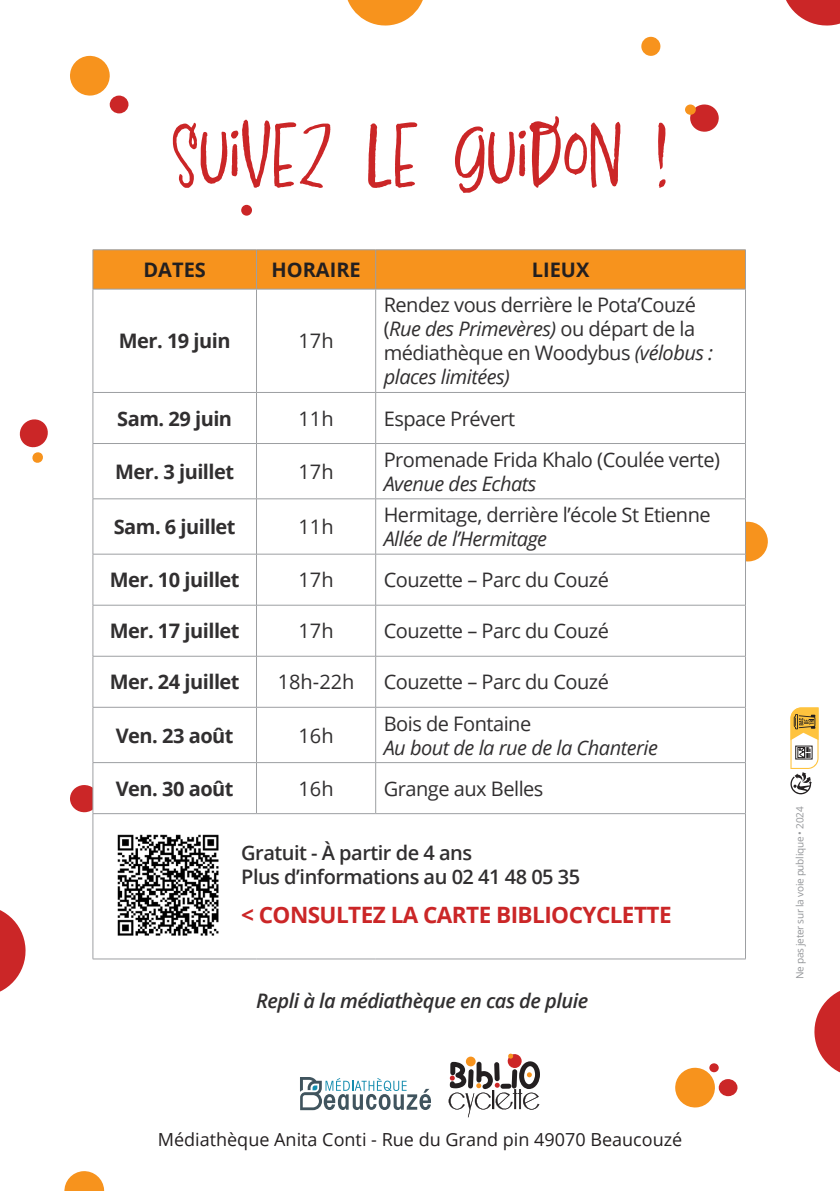
<style>
.page{position:relative;width:840px;height:1191px;background:#fff}
.page>*{position:absolute;margin:0;border:0;box-sizing:border-box;transform-origin:0 0}
.t1{font:104.8px "Hey Eloise";letter-spacing:-.025em;color:#cb2627}
.t2{font:700 22.6px "Open Sans";letter-spacing:-.025em;color:#cb2627}
.t3{font:20px/24px "Open Sans";letter-spacing:-.025em;color:#312f30}
.t4{font:700 20px "Open Sans";letter-spacing:-.025em;color:#312f30}
.t5{font:600 20px/24px "Open Sans";letter-spacing:-.025em;color:#312f30}
.t6{font:italic 20px/24px "Open Sans";letter-spacing:-.025em;color:#312f30}
.t7{font:italic 600 20px "Open Sans";letter-spacing:-.025em;color:#312f30}
.t8{font:700 20px "Open Sans";color:#231f20}
.t9{font:18px "Open Sans";color:#231f20}
.t10{font:10px "Open Sans";letter-spacing:-.025em;color:#939598}
.s1{font-style:italic}
.s2{font-style:normal}
</style>
<div class="page">
<svg style="left:745px;top:521px;width:23px;height:41px"></svg>
<div style="left:640px;top:37px;width:20px;height:19px;background:#f7931d;border-radius:50%"></div>
<div style="left:689px;top:104px;width:29px;height:28px;background:#cb2627;border-radius:50%"></div>
<div style="left:69px;top:784px;width:30px;height:28px;background:#cb2627;border-radius:50%"></div>
<div style="left:93px;top:250px;width:651px;height:39px;background:#f7931d"></div>
<svg style="left:93px;top:290px;width:651px;height:668px"></svg>
<hr style="left:93px;top:249px;width:163px;height:1px;background:#9d9fa2">
<hr style="left:92px;top:250px;width:1px;height:39px;background:#9d9fa2">
<hr style="left:256px;top:249px;width:119px;height:1px;background:#9d9fa2">
<hr style="left:256px;top:250px;width:1px;height:39px;background:#9d9fa2">
<hr style="left:375px;top:249px;width:370px;height:1px;background:#9d9fa2">
<hr style="left:375px;top:250px;width:1px;height:39px;background:#9d9fa2">
<hr style="left:744px;top:250px;width:1px;height:39px;background:#9d9fa2">
<hr style="left:93px;top:289px;width:163px;height:1px;background:#9d9fa2">
<hr style="left:92px;top:289px;width:1px;height:103px;background:#9d9fa2">
<hr style="left:256px;top:289px;width:119px;height:1px;background:#9d9fa2">
<hr style="left:256px;top:289px;width:1px;height:103px;background:#9d9fa2">
<hr style="left:375px;top:289px;width:370px;height:1px;background:#9d9fa2">
<hr style="left:375px;top:289px;width:1px;height:103px;background:#9d9fa2">
<hr style="left:744px;top:289px;width:1px;height:103px;background:#9d9fa2">
<hr style="left:93px;top:392px;width:163px;height:1px;background:#9d9fa2">
<hr style="left:92px;top:393px;width:1px;height:50px;background:#9d9fa2">
<hr style="left:256px;top:392px;width:119px;height:1px;background:#9d9fa2">
<hr style="left:256px;top:393px;width:1px;height:50px;background:#9d9fa2">
<hr style="left:375px;top:392px;width:370px;height:1px;background:#9d9fa2">
<hr style="left:375px;top:393px;width:1px;height:50px;background:#9d9fa2">
<hr style="left:744px;top:393px;width:1px;height:50px;background:#9d9fa2">
<hr style="left:93px;top:443px;width:163px;height:1px;background:#9d9fa2">
<hr style="left:92px;top:444px;width:1px;height:54px;background:#9d9fa2">
<hr style="left:256px;top:443px;width:119px;height:1px;background:#9d9fa2">
<hr style="left:256px;top:444px;width:1px;height:54px;background:#9d9fa2">
<hr style="left:375px;top:443px;width:370px;height:1px;background:#9d9fa2">
<hr style="left:375px;top:444px;width:1px;height:54px;background:#9d9fa2">
<hr style="left:744px;top:444px;width:1px;height:54px;background:#9d9fa2">
<hr style="left:93px;top:498px;width:163px;height:1px;background:#9d9fa2">
<hr style="left:92px;top:499px;width:1px;height:55px;background:#9d9fa2">
<hr style="left:256px;top:498px;width:119px;height:1px;background:#9d9fa2">
<hr style="left:256px;top:499px;width:1px;height:55px;background:#9d9fa2">
<hr style="left:375px;top:498px;width:370px;height:1px;background:#9d9fa2">
<hr style="left:375px;top:499px;width:1px;height:55px;background:#9d9fa2">
<hr style="left:744px;top:499px;width:1px;height:55px;background:#9d9fa2">
<hr style="left:93px;top:554px;width:163px;height:1px;background:#9d9fa2">
<hr style="left:92px;top:554px;width:1px;height:51px;background:#9d9fa2">
<hr style="left:256px;top:554px;width:119px;height:1px;background:#9d9fa2">
<hr style="left:256px;top:554px;width:1px;height:51px;background:#9d9fa2">
<hr style="left:375px;top:554px;width:370px;height:1px;background:#9d9fa2">
<hr style="left:375px;top:554px;width:1px;height:51px;background:#9d9fa2">
<hr style="left:744px;top:554px;width:1px;height:51px;background:#9d9fa2">
<hr style="left:93px;top:605px;width:163px;height:1px;background:#9d9fa2">
<hr style="left:92px;top:605px;width:1px;height:51px;background:#9d9fa2">
<hr style="left:256px;top:605px;width:119px;height:1px;background:#9d9fa2">
<hr style="left:256px;top:605px;width:1px;height:51px;background:#9d9fa2">
<hr style="left:375px;top:605px;width:370px;height:1px;background:#9d9fa2">
<hr style="left:375px;top:605px;width:1px;height:51px;background:#9d9fa2">
<hr style="left:744px;top:605px;width:1px;height:51px;background:#9d9fa2">
<hr style="left:93px;top:656px;width:163px;height:1px;background:#9d9fa2">
<hr style="left:92px;top:656px;width:1px;height:51px;background:#9d9fa2">
<hr style="left:256px;top:656px;width:119px;height:1px;background:#9d9fa2">
<hr style="left:256px;top:656px;width:1px;height:51px;background:#9d9fa2">
<hr style="left:375px;top:656px;width:370px;height:1px;background:#9d9fa2">
<hr style="left:375px;top:656px;width:1px;height:51px;background:#9d9fa2">
<hr style="left:744px;top:656px;width:1px;height:51px;background:#9d9fa2">
<hr style="left:93px;top:707px;width:163px;height:1px;background:#9d9fa2">
<hr style="left:92px;top:707px;width:1px;height:55px;background:#9d9fa2">
<hr style="left:256px;top:707px;width:119px;height:1px;background:#9d9fa2">
<hr style="left:256px;top:707px;width:1px;height:55px;background:#9d9fa2">
<hr style="left:375px;top:707px;width:370px;height:1px;background:#9d9fa2">
<hr style="left:375px;top:707px;width:1px;height:55px;background:#9d9fa2">
<hr style="left:744px;top:707px;width:1px;height:55px;background:#9d9fa2">
<hr style="left:93px;top:762px;width:163px;height:1px;background:#9d9fa2">
<hr style="left:92px;top:763px;width:1px;height:50px;background:#9d9fa2">
<hr style="left:256px;top:762px;width:119px;height:1px;background:#9d9fa2">
<hr style="left:256px;top:763px;width:1px;height:50px;background:#9d9fa2">
<hr style="left:375px;top:762px;width:370px;height:1px;background:#9d9fa2">
<hr style="left:375px;top:763px;width:1px;height:50px;background:#9d9fa2">
<hr style="left:744px;top:763px;width:1px;height:50px;background:#9d9fa2">
<hr style="left:93px;top:813px;width:163px;height:1px;background:#9d9fa2">
<hr style="left:92px;top:814px;width:1px;height:144px;background:#9d9fa2">
<hr style="left:256px;top:813px;width:119px;height:1px;background:#9d9fa2">
<hr style="left:375px;top:813px;width:370px;height:1px;background:#9d9fa2">
<hr style="left:744px;top:814px;width:1px;height:144px;background:#9d9fa2">
<hr style="left:93px;top:958px;width:163px;height:1px;background:#9d9fa2">
<hr style="left:256px;top:958px;width:119px;height:1px;background:#9d9fa2">
<hr style="left:375px;top:958px;width:370px;height:1px;background:#9d9fa2">
<svg style="left:790px;top:707px;width:29px;height:88px"></svg>
<img style="left:112px;top:829px;width:111px;height:112px">
<svg style="left:300px;top:1077px;width:131px;height:33px"></svg>
<svg style="left:70px;top:55px;width:40px;height:41px"></svg>
<svg style="left:347px;top:0;width:76px;height:26px"></svg>
<svg style="left:675px;top:1067px;width:40px;height:41px"></svg>
<svg style="left:64px;top:1171px;width:41px;height:20px"></svg>
<div style="left:109px;top:95px;width:20px;height:19px;background:#cb2627;border-radius:50%"></div>
<div style="left:241px;top:205px;width:11px;height:11px;background:#cb2627;border-radius:50%"></div>
<svg style="left:708px;top:1063px;width:10px;height:9px"></svg>
<div style="left:718px;top:1078px;width:19px;height:18px;background:#cb2627;border-radius:50%"></div>
<div style="left:684px;top:104px;width:11px;height:11px;background:#f7931d;border-radius:50%"></div>
<svg style="left:19px;top:419px;width:29px;height:44px"></svg>
<svg style="left:786px;top:0;width:53px;height:26px"></svg>
<svg style="left:814px;top:991px;width:25px;height:81px"></svg>
<svg style="left:0;top:910px;width:26px;height:82px"></svg>
<svg style="left:448px;top:1053px;width:91px;height:64px"></svg>
<p class="t1" style="left:170px;top:104px;width:500px">SUIVEZ LE GUIDON !</p>
<p class="t8" style="left:143px;top:256px;width:64px">DATES</p>
<p class="t8" style="left:271px;top:256px;width:91px">HORAIRE</p>
<p class="t8" style="left:531px;top:256px;width:59px">LIEUX</p>
<p class="t4" style="left:119px;top:327px;width:113px">Mer. 19 juin</p>
<p class="t3" style="left:298px;top:329px;width:37px">17h</p>
<p class="t3" style="left:383px;top:293px;width:331px">Rendez vous derrière le Pota’Couzé (<span class="s1">Rue des Primevères)</span> ou départ de la médiathèque en Woodybus <span class="s1">(vélobus : places limitées)</span></p>
<p class="t4" style="left:117px;top:404px;width:116px">Sam. 29 juin</p>
<p class="t3" style="left:298px;top:406px;width:37px">11h</p>
<p class="t3" style="left:383px;top:406px;width:133px">Espace Prévert</p>
<p class="t4" style="left:115px;top:457px;width:120px">Mer. 3 juillet</p>
<p class="t3" style="left:298px;top:459px;width:37px">17h</p>
<p class="t3" style="left:383px;top:447px;width:338px">Promenade Frida Khalo (Coulée verte)<br><span class="s1">Avenue des Echats</span></p>
<p class="t4" style="left:114px;top:513px;width:123px">Sam. 6 juillet</p>
<p class="t3" style="left:298px;top:514px;width:37px">11h</p>
<p class="t3" style="left:383px;top:502px;width:328px">Hermitage, derrière l’école St Etienne<br><span class="s1">Allée de l’Hermitage</span></p>
<p class="t4" style="left:110px;top:566px;width:131px">Mer. 10 juillet</p>
<p class="t3" style="left:298px;top:567px;width:37px">17h</p>
<p class="t3" style="left:383px;top:567px;width:227px">Couzette – Parc du Couzé</p>
<p class="t4" style="left:110px;top:617px;width:131px">Mer. 17 juillet</p>
<p class="t3" style="left:298px;top:618px;width:37px">17h</p>
<p class="t3" style="left:383px;top:618px;width:227px">Couzette – Parc du Couzé</p>
<p class="t4" style="left:110px;top:668px;width:131px">Mer. 24 juillet</p>
<p class="t3" style="left:277px;top:669px;width:78px">18h-22h</p>
<p class="t3" style="left:383px;top:669px;width:227px">Couzette – Parc du Couzé</p>
<p class="t4" style="left:116px;top:721px;width:119px">Ven. 23 août</p>
<p class="t3" style="left:298px;top:723px;width:37px">16h</p>
<p class="t6" style="left:383px;top:711px;width:275px"><span class="s2">Bois de Fontaine<br></span>Au bout de la rue de la Chanterie</p>
<p class="t4" style="left:116px;top:774px;width:119px">Ven. 30 août</p>
<p class="t3" style="left:298px;top:776px;width:37px">16h</p>
<p class="t3" style="left:383px;top:776px;width:161px">Grange aux Belles</p>
<p class="t5" style="left:241px;top:840px;width:340px">Gratuit - À partir de 4 ans<br>Plus d’informations au 02 41 48 05 35</p>
<p class="t2" style="left:241px;top:898px;width:431px">&lt; CONSULTEZ LA CARTE BIBLIOCYCLETTE</p>
<p class="t7" style="left:256px;top:987px;width:333px">Repli à la médiathèque en cas de pluie</p>
<p class="t9" style="left:158px;top:1126px;width:525px">Médiathèque Anita Conti - Rue du Grand pin 49070 Beaucouzé</p>
<p class="t10" style="left:792px;top:979px;width:174px;rotate:-90deg">Ne pas jeter sur la voie publique • 2024</p>
</div>
